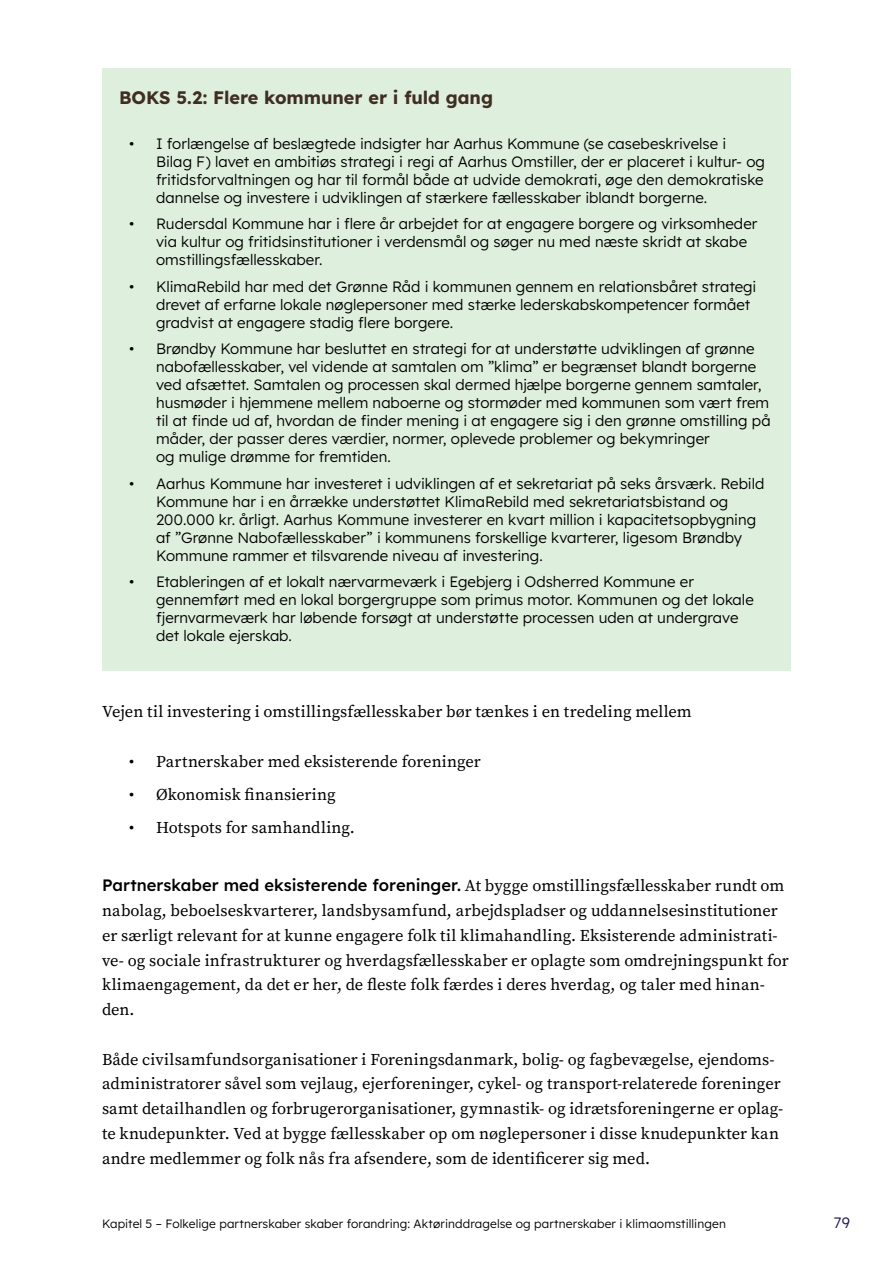
<style>
.page{position:relative;width:893px;height:1263px;background:#fff}
.page>*{position:absolute;margin:0;border:0;box-sizing:border-box;transform-origin:0 0}
.t1{font:700 18px "Lexend Deca";letter-spacing:-.005em;color:#3f2e21}
.t2{font:16.5px/24.8px "Source Serif Pro";color:#000}
.t3{font:500 16.5px "Lexend Deca";letter-spacing:.005em;color:#000}
.t4{font:300 15px/18px "Lexend Deca";color:#000}
.t5{font:300 15px "Lexend Deca";color:#20134e}
.t6{font:300 12px "Lexend Deca";letter-spacing:.01em;color:#000101}
.s1{font-family:"Source Serif Pro";font-weight:400}
</style>
<div class="page">
<div style="left:102px;top:68px;width:689px;height:603px;background:#dfefdd"></div>
<p class="t1" style="left:119px;top:85px;width:376px">BOKS 5.2: Flere kommuner er i fuld gang</p>
<p class="t4" style="left:156px;top:133px;width:610px;text-indent:-27px">• I forlængelse af beslægtede indsigter har Aarhus Kommune (se casebeskrivelse i Bilag F) lavet en ambitiøs strategi i regi af Aarhus Omstiller, der er placeret i kultur- og fritidsforvaltningen og har til formål både at udvide demokrati, øge den demokratiske dannelse og investere i udviklingen af stærkere fællesskaber iblandt borgerne.</p>
<p class="t4" style="left:156px;top:214px;width:603px;text-indent:-27px">• Rudersdal Kommune har i flere år arbejdet for at engagere borgere og virksomheder via kultur og fritidsinstitutioner i verdensmål og søger nu med næste skridt at skabe omstillingsfællesskaber.</p>
<p class="t4" style="left:156px;top:276px;width:602px;text-indent:-27px">• KlimaRebild har med det Grønne Råd i kommunen gennem en relationsbåret strategi drevet af erfarne lokale nøglepersoner med stærke lederskabskompetencer formået gradvist at engagere stadig flere borgere.</p>
<p class="t4" style="left:156px;top:339px;width:616px;text-indent:-27px">• Brøndby Kommune har besluttet en strategi for at understøtte udviklingen af grønne nabofællesskaber, vel vidende at samtalen om ”klima” er begrænset blandt borgerne ved afsættet. Samtalen og processen skal dermed hjælpe borgerne gennem samtaler, husmøder i hjemmene mellem naboerne og stormøder med kommunen som vært frem til at finde ud af, hvordan de finder mening i at engagere sig i den grønne omstilling på måder, der passer deres værdier, normer, oplevede problemer og bekymringer<br>og mulige drømme for fremtiden.</p>
<p class="t4" style="left:156px;top:473px;width:610px;text-indent:-27px">• Aarhus Kommune har investeret i udviklingen af et sekretariat på seks årsværk. Rebild Kommune har i en årrække understøttet KlimaRebild med sekretariatsbistand og 200.000 kr. årligt. Aarhus Kommune investerer en kvart million i kapacitetsopbygning af ”Grønne Nabofællesskaber” i kommunens forskellige kvarterer, ligesom Brøndby Kommune rammer et tilsvarende niveau af investering.</p>
<p class="t4" style="left:156px;top:572px;width:599px;text-indent:-27px">• Etableringen af et lokalt nærvarmeværk i Egebjerg i Odsherred Kommune er gennemført med en lokal borgergruppe som primus motor. Kommunen og det lokale fjernvarmeværk har løbende forsøgt at understøtte processen uden at undergrave det lokale ejerskab.</p>
<p class="t2" style="left:102px;top:699px;width:591px">Vejen til investering i omstillingsfællesskaber bør tænkes i en tredeling mellem</p>
<p class="t2" style="left:129px;top:749px;width:353px">• Partnerskaber med eksisterende foreninger</p>
<p class="t2" style="left:129px;top:782px;width:208px">• Økonomisk finansiering</p>
<p class="t2" style="left:129px;top:815px;width:227px">• Hotspots for samhandling.</p>
<p class="t3" style="left:102px;top:873px;width:684px">Partnerskaber med eksisterende foreninger. <span class="s1">At bygge omstillingsfællesskaber rundt om</span></p>
<p class="t2" style="left:102px;top:898px;width:688px">nabolag, beboelseskvarterer, landsbysamfund, arbejdspladser og uddannelsesinstitutioner er særligt relevant for at kunne engagere folk til klimahandling. Eksisterende administrati&shy;ve- og sociale infrastrukturer og hverdagsfællesskaber er oplagte som omdrejningspunkt for klimaengagement, da det er her, de fleste folk færdes i deres hverdag, og taler med hinan&shy;den.</p>
<p class="t2" style="left:102px;top:1047px;width:683px">Både civilsamfundsorganisationer i Foreningsdanmark, bolig- og fagbevægelse, ejendoms&shy;administratorer såvel som vejlaug, ejerforeninger, cykel- og transport-relaterede foreninger samt detailhandlen og forbrugerorganisationer, gymnastik- og idrætsforeningerne er oplag&shy;te knudepunkter. Ved at bygge fællesskaber op om nøglepersoner i disse knudepunkter kan andre medlemmer og folk nås fra afsendere, som de identificerer sig med.</p>
<p class="t6" style="left:102px;top:1215px;width:625px">Kapitel 5 – Folkelige partnerskaber skaber forandring: Aktørinddragelse og partnerskaber i klimaomstillingen</p>
<p class="t5" style="left:834px;top:1212px;width:17px">79</p>
</div>
